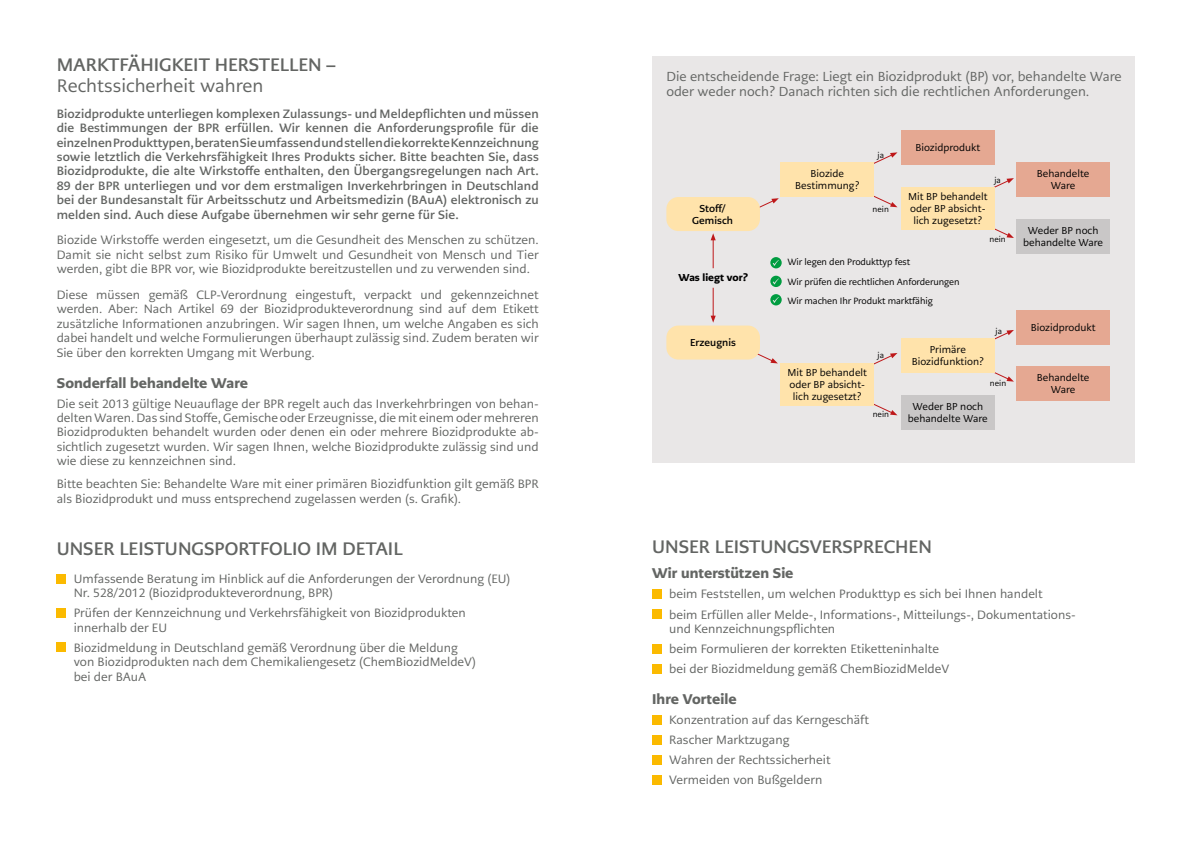
<style>
.page{position:relative;width:1191px;height:842px;background:#fff}
.page>*{position:absolute;margin:0;border:0;box-sizing:border-box;transform-origin:0 0}
.t1{font:700 18px "PMN Caecilia Sans Text";color:#636563}
.t2{font:18px "PMN Caecilia Sans Text";color:#636563}
.t3{font:900 14px "PMN Caecilia Sans Text";color:#636563}
.t4{font:13px/15.6px "PMN Caecilia Sans Text";color:#636563}
.t5{font:12px/14.4px "PMN Caecilia Sans Text";color:#636563}
.t6{font:700 12px/14.4px "PMN Caecilia Sans Text";letter-spacing:.01em;color:#636563;text-align:justify}
.t7{font:10px/12px "PMN Caecilia Sans Text";color:#000;text-align:center}
.t8{font:700 10px/12px "PMN Caecilia Sans Text";color:#000;text-align:center}
.t9{font:900 10px "PMN Caecilia Sans Text";color:#000}
.t10{font:9px/19.3px "PMN Caecilia Sans Text";letter-spacing:-.01em;color:#000}
.t11{font:8px "PMN Caecilia Sans Text";color:#000}
</style>
<div class="page">
<div style="left:652px;top:57px;width:482px;height:406px;background:#e9e7e7"></div>
<div style="left:57px;top:574px;width:9px;height:9px;background:#fbba00"></div>
<div style="left:57px;top:608px;width:9px;height:10px;background:#fbba00"></div>
<div style="left:57px;top:643px;width:9px;height:9px;background:#fbba00"></div>
<div style="left:652px;top:589px;width:9px;height:10px;background:#fbba00"></div>
<div style="left:652px;top:609px;width:9px;height:10px;background:#fbba00"></div>
<div style="left:652px;top:644px;width:9px;height:9px;background:#fbba00"></div>
<div style="left:652px;top:664px;width:9px;height:9px;background:#fbba00"></div>
<div style="left:652px;top:715px;width:9px;height:9px;background:#fbba00"></div>
<div style="left:652px;top:735px;width:9px;height:9px;background:#fbba00"></div>
<div style="left:652px;top:755px;width:9px;height:9px;background:#fbba00"></div>
<div style="left:652px;top:775px;width:9px;height:9px;background:#fbba00"></div>
<svg style="left:755px;top:198px;width:24px;height:10px"></svg>
<svg style="left:758px;top:351px;width:20px;height:12px"></svg>
<svg style="left:864px;top:152px;width:33px;height:12px"></svg>
<svg style="left:874px;top:353px;width:23px;height:12px"></svg>
<svg style="left:994px;top:178px;width:20px;height:16px"></svg>
<svg style="left:981px;top:330px;width:33px;height:16px"></svg>
<svg style="left:874px;top:195px;width:23px;height:12px"></svg>
<svg style="left:864px;top:404px;width:33px;height:11px"></svg>
<svg style="left:981px;top:222px;width:33px;height:16px"></svg>
<svg style="left:994px;top:366px;width:20px;height:16px"></svg>
<div style="left:666px;top:197px;width:94px;height:34px;background:#ffe3ab;border-radius:12px"></div>
<div style="left:666px;top:326px;width:94px;height:34px;background:#ffe3ab;border-radius:12px"></div>
<div style="left:780px;top:163px;width:94px;height:34px;background:#ffe3ab"></div>
<div style="left:780px;top:363px;width:94px;height:42px;background:#ffe3ab"></div>
<div style="left:901px;top:130px;width:93px;height:34px;background:#e5a892"></div>
<div style="left:901px;top:187px;width:93px;height:42px;background:#ffe3ab"></div>
<div style="left:901px;top:339px;width:93px;height:34px;background:#ffe3ab"></div>
<div style="left:901px;top:395px;width:93px;height:34px;background:#c9c7c7"></div>
<div style="left:1016px;top:219px;width:94px;height:34px;background:#c9c7c7"></div>
<div style="left:1016px;top:163px;width:94px;height:34px;background:#e5a892"></div>
<div style="left:1016px;top:310px;width:94px;height:34px;background:#e5a892"></div>
<div style="left:1016px;top:367px;width:94px;height:34px;background:#e5a892"></div>
<div style="left:770px;top:257px;width:11px;height:11px;background:#009c40;border-radius:50%"></div>
<svg style="left:772px;top:260px;width:7px;height:6px"></svg>
<div style="left:770px;top:276px;width:11px;height:11px;background:#009c40;border-radius:50%"></div>
<svg style="left:772px;top:278px;width:7px;height:7px"></svg>
<div style="left:770px;top:294px;width:11px;height:11px;background:#009c40;border-radius:50%"></div>
<svg style="left:772px;top:297px;width:7px;height:6px"></svg>
<svg style="left:710px;top:233px;width:5px;height:35px"></svg>
<svg style="left:710px;top:288px;width:5px;height:35px"></svg>
<h1 class="t1" style="left:57px;top:52px;width:280px">MARKTFÄHIGKEIT HERSTELLEN –</h1>
<h1 class="t2" style="left:57px;top:74px;width:208px">Rechtssicherheit wahren</h1>
<p class="t6" style="left:57px;top:106px;width:484px">Biozidprodukte unterliegen komplexen Zulassungs- und Meldepflichten und müssen die Bestimmungen der BPR erfüllen. Wir kennen die Anforderungsprofile für die einzelnen Produkttypen, beraten Sie umfassend und stellen die korrekte Kennzeichnung sowie letztlich die Verkehrsfähigkeit Ihres Produkts sicher. Bitte beachten Sie, dass Biozidprodukte, die alte Wirkstoffe enthalten, den Übergangsregelungen nach Art.<br>89 der BPR unterliegen und vor dem erstmaligen Inverkehrbringen in Deutschland bei der Bundesanstalt für Arbeitsschutz und Arbeitsmedizin (BAuA) elektronisch zu melden sind. Auch diese Aufgabe übernehmen wir sehr gerne für Sie.</p>
<p class="t5" style="left:57px;top:233px;width:483px;text-align:justify">Biozide Wirkstoffe werden eingesetzt, um die Gesundheit des Menschen zu schützen.<br>Damit sie nicht selbst zum Risiko für Umwelt und Gesundheit von Mensch und Tier werden, gibt die BPR vor, wie Biozidprodukte bereitzustellen und zu verwenden sind.</p>
<p class="t5" style="left:57px;top:287px;width:483px;text-align:justify">Diese müssen gemäß CLP-Verordnung eingestuft, verpackt und gekennzeichnet werden. Aber: Nach Artikel 69 der Biozidprodukteverordnung sind auf dem Etikett zusätzliche Informationen anzubringen. Wir sagen Ihnen, um welche Angaben es sich dabei handelt und welche Formulierungen überhaupt zulässig sind. Zudem beraten wir Sie über den korrekten Umgang mit Werbung.</p>
<p class="t3" style="left:57px;top:373px;width:193px">Sonderfall behandelte Ware</p>
<p class="t5" style="left:57px;top:396px;width:483px">Die seit 2013 gültige Neuauflage der BPR regelt auch das Inverkehrbringen von behan&shy;delten Waren. Das sind Stoffe, Gemische oder Erzeugnisse, die mit einem oder mehreren Biozidprodukten behandelt wurden oder denen ein oder mehrere Biozidprodukte ab&shy;sichtlich zugesetzt wurden. Wir sagen Ihnen, welche Biozidprodukte zulässig sind und wie diese zu kennzeichnen sind.</p>
<p class="t5" style="left:57px;top:477px;width:483px">Bitte beachten Sie: Behandelte Ware mit einer primären Biozidfunktion gilt gemäß BPR als Biozidprodukt und muss entsprechend zugelassen werden (s. Grafik).</p>
<h1 class="t1" style="left:57px;top:537px;width:347px">UNSER LEISTUNGSPORTFOLIO IM DETAIL</h1>
<p class="t5" style="left:74px;top:571px;width:438px">Umfassende Beratung im Hinblick auf die Anforderungen der Verordnung (EU)<br>Nr. 528/2012 (Biozidprodukteverordnung, BPR)</p>
<p class="t5" style="left:74px;top:606px;width:394px">Prüfen der Kennzeichnung und Verkehrsfähigkeit von Biozidprodukten innerhalb der EU</p>
<p class="t5" style="left:74px;top:640px;width:404px">Biozidmeldung in Deutschland gemäß Verordnung über die Meldung von Biozidprodukten nach dem Chemikaliengesetz (ChemBiozidMeldeV) bei der BAuA</p>
<p class="t4" style="left:666px;top:68px;width:457px">Die entscheidende Frage: Liegt ein Biozidprodukt (BP) vor, behandelte Ware oder weder noch? Danach richten sich die rechtlichen Anforderungen.</p>
<p class="t8" style="left:692px;top:202px;width:42px">Stoff/<br>Gemisch</p>
<p class="t9" style="left:678px;top:270px;width:71px">Was liegt vor?</p>
<p class="t8" style="left:690px;top:336px;width:47px">Erzeugnis</p>
<p class="t7" style="left:795px;top:168px;width:66px">Biozide<br>Bestimmung?</p>
<p class="t11" style="left:877px;top:150px;width:8px">ja</p>
<p class="t11" style="left:872px;top:204px;width:18px">nein</p>
<p class="t7" style="left:915px;top:141px;width:66px">Biozidprodukt</p>
<p class="t7" style="left:908px;top:190px;width:81px">Mit BP behandelt oder BP absicht&shy;lich zugesetzt?</p>
<p class="t11" style="left:994px;top:175px;width:8px">ja</p>
<p class="t11" style="left:989px;top:234px;width:18px">nein</p>
<p class="t10" style="left:787px;top:253px;width:174px">Wir legen den Produkttyp fest<br>Wir prüfen die rechtlichen Anforderungen<br>Wir machen Ihr Produkt marktfähig</p>
<p class="t11" style="left:995px;top:326px;width:8px">ja</p>
<p class="t7" style="left:787px;top:366px;width:81px">Mit BP behandelt oder BP absicht&shy;lich zugesetzt?</p>
<p class="t11" style="left:877px;top:350px;width:8px">ja</p>
<p class="t11" style="left:872px;top:409px;width:18px">nein</p>
<p class="t7" style="left:911px;top:344px;width:74px">Primäre<br>Biozidfunktion?</p>
<p class="t7" style="left:907px;top:400px;width:81px">Weder BP noch behandelte Ware</p>
<p class="t11" style="left:990px;top:378px;width:18px">nein</p>
<p class="t7" style="left:1036px;top:168px;width:54px">Behandelte<br>Ware</p>
<p class="t7" style="left:1023px;top:224px;width:81px">Weder BP noch behandelte Ware</p>
<p class="t7" style="left:1030px;top:321px;width:66px">Biozidprodukt</p>
<p class="t7" style="left:1036px;top:372px;width:54px">Behandelte<br>Ware</p>
<h1 class="t1" style="left:652px;top:535px;width:281px">UNSER LEISTUNGSVERSPRECHEN</h1>
<p class="t3" style="left:652px;top:564px;width:143px">Wir unterstützen Sie</p>
<p class="t5" style="left:669px;top:584px;width:408px;line-height:20.1px">beim Feststellen, um welchen Produkttyp es sich bei Ihnen handelt<br>beim Erfüllen aller Melde-, Informations-, Mitteilungs-, Dokumentations-</p>
<p class="t5" style="left:669px;top:619px;width:281px;line-height:20.1px">und Kennzeichnungspflichten<br>beim Formulieren der korrekten Etiketteninhalte bei der Biozidmeldung gemäß ChemBiozidMeldeV</p>
<p class="t3" style="left:652px;top:689px;width:86px">Ihre Vorteile</p>
<p class="t5" style="left:669px;top:710px;width:201px;line-height:20.1px">Konzentration auf das Kerngeschäft<br>Rascher Marktzugang<br>Wahren der Rechtssicherheit<br>Vermeiden von Bußgeldern</p>
</div>
